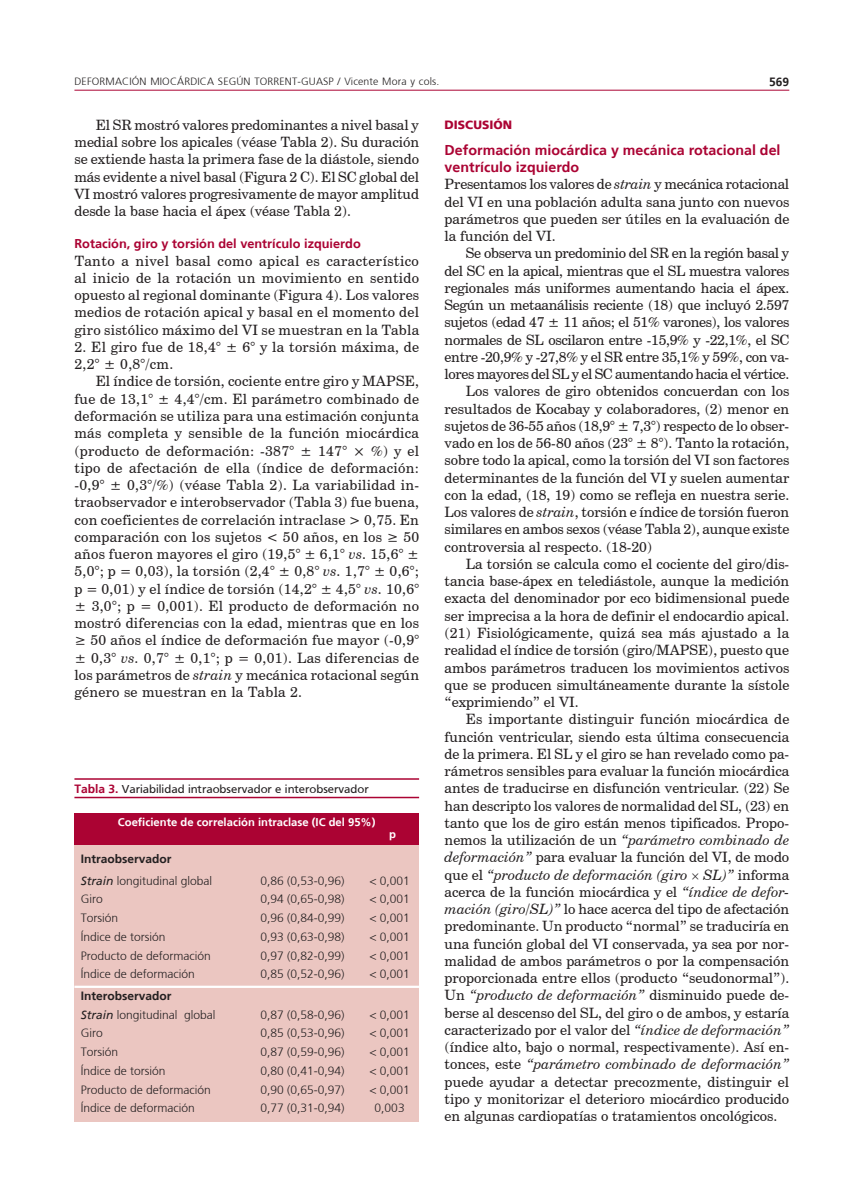
<style>
.page{position:relative;width:851px;height:1191px;background:#fff}
.page>*{position:absolute;margin:0;border:0;box-sizing:border-box;transform-origin:0 0}
.texto{font:14.25px/17.2px "Century Schoolbook BT";color:#231f20;text-align:justify}
.texto1{font:14.25px/17.2px "Century Schoolbook BT";letter-spacing:.02em;color:#231f20;text-align:justify}
.subtit1n{font:700 14.25px/17.2px "Frutiger";color:#ab0333}
.subtit2n{font:700 12.75px "Frutiger";color:#ab0333}
.tabla{font:300 12px "Frutiger";color:#231f20}
.tabla_tit_c_raya{font:12px "Frutiger";color:#231f20}
.tabla-2{font:700 12px "Frutiger";color:#231f20}
.subtit{font:900 12px "Frutiger";color:#ab0333}
.tabla_cab_blanco{font:700 11.25px "Frutiger";color:#fff}
.t1{font:300 10.5px "Frutiger";letter-spacing:.015em;color:#231f20}
.s1{font-style:italic}
.s2{font-weight:700;color:#ab0333}
.s3{font-weight:400;font-style:italic}
</style>
<div class="page">
<hr style="left:74px;top:90px;width:715px;height:1px;background:#ab0333">
<div style="left:74px;top:844px;width:345px;height:277px;background:#ebc6c1"></div>
<div style="left:74px;top:813px;width:345px;height:32px;background:#ab0333"></div>
<hr style="left:74px;top:778px;width:345px;height:1px;background:#ab0333">
<hr style="left:74px;top:796px;width:345px;height:2px;background:#ab0333">
<hr style="left:74px;top:985px;width:347px;height:3px;background:#fff">
<p class="t1" style="left:74px;top:76px;width:366px">DEFORMACIÓN MIOCÁRDICA SEGÚN TORRENT-GUASP / Vicente Mora y cols.</p>
<p class="tabla-2" style="left:769px;top:75px;width:22px">569</p>
<p class="texto" style="left:74px;top:116px;width:346px;text-indent:21px">El SR mostró valores predominantes a nivel basal y medial sobre los apicales (véase Tabla 2). Su duración se extiende hasta la primera fase de la diástole, siendo más evidente a nivel basal (Figura 2 C). El SC global del VI mostró valores progresivamente de mayor amplitud desde la base hacia el ápex (véase Tabla 2).</p>
<p class="subtit2n" style="left:74px;top:236px;width:288px">Rotación, giro y torsión del ventrículo izquierdo</p>
<p class="texto1" style="left:74px;top:252px;width:346px">Tanto a nivel basal como apical es característico al inicio de la rotación un movimiento en sentido opuesto al regional dominante (Figura 4). Los valores medios de rotación apical y basal en el momento del giro sistólico máximo del VI se muestran en la Tabla</p>
<p class="texto1" style="left:74px;top:338px;width:346px">2. El giro fue de 18,4° ± 6° y la torsión máxima, de<br>2,2° ± 0,8°/cm.</p>
<p class="texto" style="left:74px;top:372px;width:346px;text-indent:21px">El índice de torsión, cociente entre giro y MAPSE, fue de 13,1° ± 4,4°/cm. El parámetro combinado de deformación se utiliza para una estimación conjunta más completa y sensible de la función miocárdica (producto de deformación: -387° ± 147° × %) y el tipo de afectación de ella (índice de deformación: -0,9° ± 0,3°/%) (véase Tabla 2). La variabilidad in&shy;traobservador e interobservador (Tabla 3) fue buena, con coeficientes de correlación intraclase &gt; 0,75. En comparación con los sujetos &lt; 50 años, en los ≥ 50 años fueron mayores el giro (19,5° ± 6,1° <span class="s1">vs.</span> 15,6° ± 5,0°; p = 0,03), la torsión (2,4° ± 0,8° <span class="s1">vs.</span> 1,7° ± 0,6°; p = 0,01) y el índice de torsión (14,2° ± 4,5° <span class="s1">vs.</span> 10,6° ± 3,0°; p = 0,001). El producto de deformación no mostró diferencias con la edad, mientras que en los ≥ 50 años el índice de deformación fue mayor (-0,9° ± 0,3° <span class="s1">vs.</span> 0,7° ± 0,1°; p = 0,01). Las diferencias de los parámetros de <span class="s1">strain</span> y mecánica rotacional según género se muestran en la Tabla 2.</p>
<p class="subtit" style="left:444px;top:118px;width:69px">DISCUSIÓN</p>
<p class="subtit1n" style="left:444px;top:141px;width:337px">Deformación miocárdica y mecánica rotacional del ventrículo izquierdo</p>
<p class="texto1" style="left:444px;top:175px;width:346px">Presentamos los valores de <span class="s1">strain</span> y mecánica rotacional del VI en una población adulta sana junto con nuevos parámetros que pueden ser útiles en la evaluación de la función del VI.</p>
<p class="texto" style="left:444px;top:244px;width:346px;text-indent:21px">Se observa un predominio del SR en la región basal y del SC en la apical, mientras que el SL muestra valores regionales más uniformes aumentando hacia el ápex.<br>Según un metaanálisis reciente (18) que incluyó 2.597 sujetos (edad 47 ± 11 años; el 51% varones), los valores normales de SL oscilaron entre -15,9% y -22,1%, el SC entre -20,9% y -27,8% y el SR entre 35,1% y 59%, con va&shy;lores mayores del SL y el SC aumentando hacia el vértice.</p>
<p class="texto" style="left:444px;top:382px;width:346px;text-indent:21px">Los valores de giro obtenidos concuerdan con los resultados de Kocabay y colaboradores, (2) menor en sujetos de 36-55 años (18,9° ± 7,3°) respecto de lo obser&shy;vado en los de 56-80 años (23° ± 8°). Tanto la rotación, sobre todo la apical, como la torsión del VI son factores determinantes de la función del VI y suelen aumentar con la edad, (18, 19) como se refleja en nuestra serie.<br>Los valores de <span class="s1">strain</span>, torsión e índice de torsión fueron similares en ambos sexos (véase Tabla 2), aunque existe controversia al respecto. (18-20)</p>
<p class="texto" style="left:444px;top:555px;width:346px;text-indent:21px">La torsión se calcula como el cociente del giro/dis&shy;tancia base-ápex en telediástole, aunque la medición exacta del denominador por eco bidimensional puede ser imprecisa a la hora de definir el endocardio apical. (21) Fisiológicamente, quizá sea más ajustado a la realidad el índice de torsión (giro/MAPSE), puesto que ambos parámetros traducen los movimientos activos que se producen simultáneamente durante la sístole “exprimiendo” el VI.</p>
<p class="texto" style="left:444px;top:710px;width:346px;text-indent:21px">Es importante distinguir función miocárdica de función ventricular, siendo esta última consecuencia de la primera. El SL y el giro se han revelado como pa&shy;rámetros sensibles para evaluar la función miocárdica antes de traducirse en disfunción ventricular. (22) Se han descripto los valores de normalidad del SL, (23) en tanto que los de giro están menos tipificados. Propo&shy;nemos la utilización de un <span class="s1">“parámetro combinado de deformación”</span> para evaluar la función del VI, de modo que el <span class="s1">“producto de deformación (giro SL)”</span> informa acerca de la función miocárdica y el <span class="s1">“índice de defor&shy;mación (giro/SL)”</span> lo hace acerca del tipo de afectación predominante. Un producto “normal” se traduciría en una función global del VI conservada, ya sea por nor&shy;malidad de ambos parámetros o por la compensación proporcionada entre ellos (producto “seudonormal”).<br>Un <span class="s1">“producto de deformación”</span> disminuido puede de&shy;berse al descenso del SL, del giro o de ambos, y estaría caracterizado por el valor del <span class="s1">“índice de deformación” </span>(índice alto, bajo o normal, respectivamente). Así en&shy;tonces, este <span class="s1">“parámetro combinado de deformación” </span>puede ayudar a detectar precozmente, distinguir el tipo y monitorizar el deterioro miocárdico producido en algunas cardiopatías o tratamientos oncológicos.</p>
<p class="tabla_tit_c_raya" style="left:74px;top:781px;width:296px"><span class="s2">Tabla 3.</span> Variabilidad intraobservador e interobservador</p>
<p class="tabla_cab_blanco" style="left:118px;top:815px;width:259px">Coeficiente de correlación intraclase (IC del 95%)</p>
<p class="tabla_cab_blanco" style="left:389px;top:827px;width:8px">p</p>
<p class="tabla-2" style="left:81px;top:852px;width:92px">Intraobservador</p>
<p class="tabla" style="left:81px;top:873px;width:133px"><span class="s3">Strain</span> longitudinal global</p>
<p class="tabla" style="left:260px;top:873px;width:86px">0,86 (0,53-0,96)</p>
<p class="tabla" style="left:369px;top:873px;width:42px">&lt; 0,001</p>
<p class="tabla" style="left:81px;top:892px;width:23px">Giro</p>
<p class="tabla" style="left:260px;top:892px;width:86px">0,94 (0,65-0,98)</p>
<p class="tabla" style="left:369px;top:892px;width:42px">&lt; 0,001</p>
<p class="tabla" style="left:81px;top:911px;width:39px">Torsión</p>
<p class="tabla" style="left:260px;top:911px;width:86px">0,96 (0,84-0,99)</p>
<p class="tabla" style="left:369px;top:911px;width:42px">&lt; 0,001</p>
<p class="tabla" style="left:81px;top:930px;width:86px">Índice de torsión</p>
<p class="tabla" style="left:260px;top:930px;width:86px">0,93 (0,63-0,98)</p>
<p class="tabla" style="left:369px;top:930px;width:42px">&lt; 0,001</p>
<p class="tabla" style="left:81px;top:948px;width:132px">Producto de deformación</p>
<p class="tabla" style="left:260px;top:948px;width:86px">0,97 (0,82-0,99)</p>
<p class="tabla" style="left:369px;top:948px;width:42px">&lt; 0,001</p>
<p class="tabla" style="left:81px;top:967px;width:116px">Índice de deformación</p>
<p class="tabla" style="left:260px;top:967px;width:86px">0,85 (0,52-0,96)</p>
<p class="tabla" style="left:369px;top:967px;width:42px">&lt; 0,001</p>
<p class="tabla-2" style="left:81px;top:988px;width:92px">Interobservador</p>
<p class="tabla" style="left:81px;top:1007px;width:136px"><span class="s3">Strain</span> longitudinal global</p>
<p class="tabla" style="left:260px;top:1007px;width:86px">0,87 (0,58-0,96)</p>
<p class="tabla" style="left:369px;top:1007px;width:42px">&lt; 0,001</p>
<p class="tabla" style="left:81px;top:1026px;width:23px">Giro</p>
<p class="tabla" style="left:260px;top:1026px;width:86px">0,85 (0,53-0,96)</p>
<p class="tabla" style="left:369px;top:1026px;width:42px">&lt; 0,001</p>
<p class="tabla" style="left:81px;top:1045px;width:39px">Torsión</p>
<p class="tabla" style="left:260px;top:1045px;width:86px">0,87 (0,59-0,96)</p>
<p class="tabla" style="left:369px;top:1045px;width:42px">&lt; 0,001</p>
<p class="tabla" style="left:81px;top:1063px;width:86px">Índice de torsión</p>
<p class="tabla" style="left:260px;top:1063px;width:86px">0,80 (0,41-0,94)</p>
<p class="tabla" style="left:369px;top:1063px;width:42px">&lt; 0,001</p>
<p class="tabla" style="left:81px;top:1082px;width:132px">Producto de deformación</p>
<p class="tabla" style="left:260px;top:1082px;width:86px">0,90 (0,65-0,97)</p>
<p class="tabla" style="left:369px;top:1082px;width:42px">&lt; 0,001</p>
<p class="tabla" style="left:81px;top:1101px;width:116px">Índice de deformación</p>
<p class="tabla" style="left:260px;top:1101px;width:86px">0,77 (0,31-0,94)</p>
<p class="tabla" style="left:374px;top:1101px;width:32px">0,003</p>
</div>
